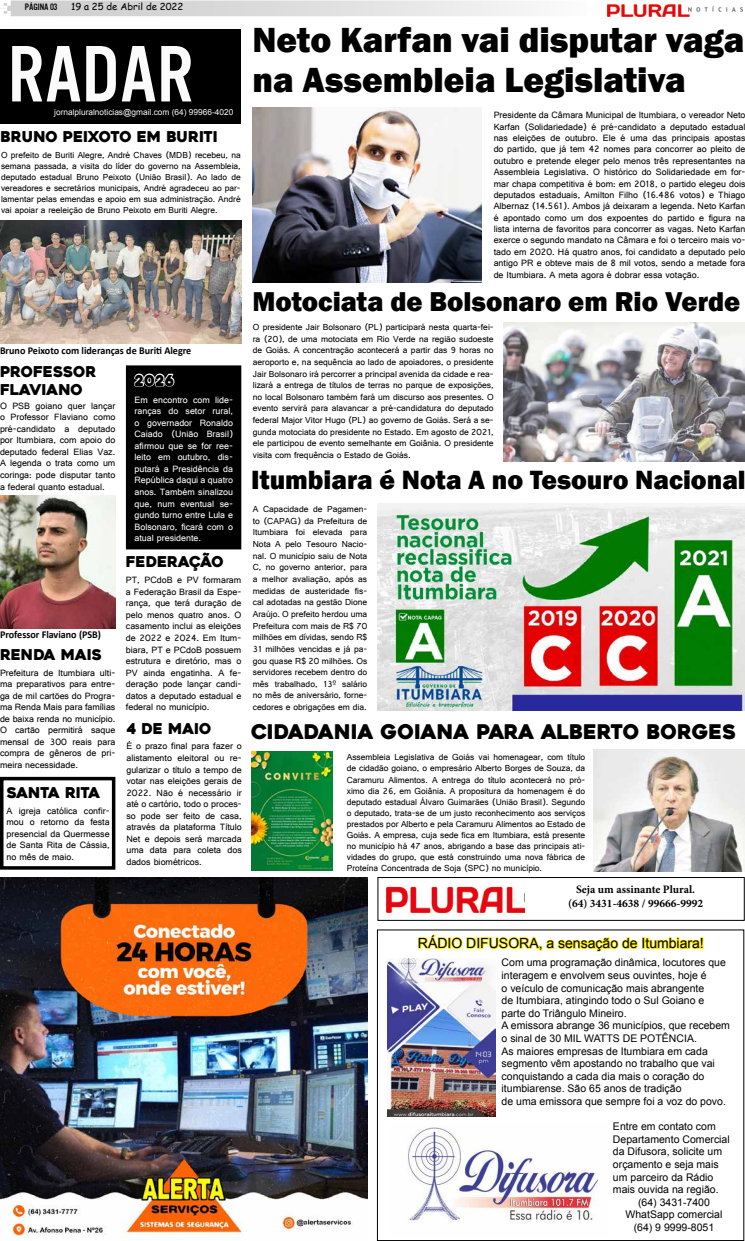
<style>
.page{position:relative;width:745px;height:1241px;background:#fff}
.page>*{position:absolute;margin:0;border:0;box-sizing:border-box;transform-origin:0 0}
.t1{font:83.12px "U.S.101";color:#fbfbfb}
.t2{font:800 35.88px/39.4px "Franklin Gothic";color:#000}
.t3{font:800 28px "Franklin Gothic";color:#000}
.t4{font:800 27.12px "Franklin Gothic";color:#000}
.t5{font:20.12px "Heavitas";color:#000}
.t6{font:14.88px/17.8px "Heavitas";color:#000}
.t7{font:14.88px "Heavitas";letter-spacing:-.03em;color:#000}
.t8{font:14px "Arial";color:#000}
.t9{font:700 11.38px/13.7px "Minion Pro";color:#000;text-align:center}
.t10{font:10.5px/12.6px "Arial";color:#000}
.t11{font:700 10.5px "Calibri";color:#000;scale:.96 1}
.t12{font:9.62px/11.5px "Gautami";color:#000;text-align:justify}
.t13{font:9.62px/11.5px "Gautami";color:#fff;text-align:justify}
.t14{font:9.62px "Comic Sans MS";color:#000}
.t15{font:9.62px "U.S.101";color:#000}
.t16{font:9.19px/11.6px "Gautami";color:#000;text-align:justify}
.t17{font:8.31px "Arial";color:#f8f8f8}
</style>
<div class="page">
<svg style="left:3px;top:0;width:521px;height:16px;background:#dedede"></svg>
<img style="left:607px;top:3px;width:135px;height:14px">
<svg style="left:418px;top:934px;width:286px;height:18px"></svg>
<img style="left:407px;top:1127px;width:191px;height:96px">
<img style="left:387px;top:958px;width:108px;height:158px">
<div style="left:1px;top:29px;width:239px;height:94px;background:#000"></div>
<img style="left:0;top:877px;width:367px;height:363px">
<img style="left:386px;top:886px;width:138px;height:26px">
<div style="left:377px;top:877px;width:367px;height:43px;border:1px solid #000"></div>
<svg style="left:377px;top:710px;width:359px;height:1px"></svg>
<img style="left:252px;top:108px;width:229px;height:174px">
<img style="left:0;top:221px;width:241px;height:122px">
<img style="left:0;top:495px;width:115px;height:133px">
<div style="left:128px;top:367px;width:111px;height:180px;background:#000"></div>
<div style="left:126px;top:365px;width:115px;height:184px;border:4px solid #000"></div>
<svg style="left:0;top:331px;width:194px;height:72px"></svg>
<svg style="left:125px;top:548px;width:100px;height:2px"></svg>
<img style="left:503px;top:322px;width:241px;height:139px">
<svg style="left:0;top:615px;width:103px;height:14px"></svg>
<img style="left:593px;top:749px;width:151px;height:122px">
<div style="left:0;top:776px;width:115px;height:93px;border:4px solid #000"></div>
<svg style="left:5px;top:778px;width:97px;height:3px"></svg>
<img style="left:377px;top:504px;width:367px;height:206px">
<img style="left:251px;top:751px;width:81px;height:119px">
<p class="t15" style="left:25px;top:2px;width:34px">PÁGINA 03</p>
<p class="t14" style="left:71px;top:0;width:114px">19 a 25 de Abril de 2022</p>
<h1 class="t1" style="left:8px;top:30px;width:187px">RADAR</h1>
<p class="t17" style="left:54px;top:107px;width:180px">jornalpluralnoticias@gmail.com (64) 99966-4020</p>
<h3 class="t6" style="left:1px;top:128px;width:219px">BRUNO PEIXOTO EM BURITI</h3>
<p class="t16" style="left:1px;top:149px;width:241px;line-height:11px">O prefeito de Buriti Alegre, André Chaves (MDB) recebeu, na semana passada, a visita do líder do governo na Assembleia, deputado estadual Bruno Peixoto (União Brasil). Ao lado de vereadores e secretários municipais, André agradeceu ao par&shy;lamentar pelas emendas e apoio em sua administração. André vai apoiar a reeleição de Bruno Peixoto em Buriti Alegre.</p>
<p class="t11" style="left:0;top:344px;width:201px">Bruno Peixoto com lideranças de Buriti Alegre</p>
<h3 class="t6" style="left:0;top:363px;width:98px">PROFESSOR<br>FLAVIANO</h3>
<p class="t12" style="left:0;top:399px;width:117px">O PSB goiano quer lançar o Professor Flaviano como pré-candidato a deputado por Itumbiara, com apoio do deputado federal Elias Vaz.<br>A legenda o trata como um coringa: pode disputar tanto a federal quanto estadual.</p>
<p class="t11" style="left:0;top:628px;width:107px">Professor Flaviano (PSB)</p>
<h3 class="t6" style="left:0;top:646px;width:103px">RENDA MAIS</h3>
<p class="t12" style="left:0;top:666px;width:117px">Prefeitura de Itumbiara ulti&shy;ma preparativos para entre&shy;ga de mil cartões do Progra&shy;ma Renda Mais para famílias de baixa renda no município.<br>O cartão permitirá saque mensal de 300 reais para compra de gêneros de pri&shy;meira necessidade.</p>
<h3 class="t7" style="left:7px;top:783px;width:95px">SANTA RITA</h3>
<p class="t12" style="left:6px;top:804px;width:105px">A igreja católica confir&shy;mou o retorno da festa presencial da Quermesse de Santa Rita de Cássia, no mês de maio.</p>
<h3 class="t6" style="left:134px;top:371px;width:41px">2026</h3>
<p class="t13" style="left:134px;top:393px;width:100px">Em encontro com lide&shy;ranças do setor rural, o governador Ronaldo Caiado (União Brasil) afirmou que se for ree&shy;leito em outubro, dis&shy;putará a Presidência da República daqui a quatro anos. Também sinalizou que, num eventual se&shy;gundo turno entre Lula e Bolsonaro, ficará com o atual presidente.</p>
<h3 class="t6" style="left:126px;top:553px;width:99px">FEDERAÇÃO</h3>
<p class="t12" style="left:126px;top:574px;width:117px">PT, PCdoB e PV formaram a Federação Brasil da Espe&shy;rança, que terá duração de pelo menos quatro anos. O casamento inclui as eleições de 2022 e 2024. Em Itum&shy;biara, PT e PCdoB possuem estrutura e diretório, mas o PV ainda engatinha. A fe&shy;deração pode lançar candi&shy;datos a deputado estadual e federal no município.</p>
<h3 class="t6" style="left:126px;top:719px;width:86px">4 DE MAIO</h3>
<p class="t12" style="left:126px;top:740px;width:117px">É o prazo final para fazer o alistamento eleitoral ou re&shy;gularizar o título a tempo de votar nas eleições gerais de 2022. Não é necessário ir até o cartório, todo o proces&shy;so pode ser feito de casa, através da plataforma Título Net e depois será marcada uma data para coleta dos dados biométricos.</p>
<h2 class="t2" style="left:252px;top:21px;width:493px">Neto Karfan vai disputar vaga na Assembleia Legislativa</h2>
<p class="t12" style="left:493px;top:109px;width:253px">Presidente da Câmara Municipal de Itumbiara, o vereador Neto Karfan (Solidariedade) é pré-candidato a deputado estadual nas eleições de outubro. Ele é uma das principais apostas do partido, que já tem 42 nomes para concorrer ao pleito de outubro e pretende eleger pelo menos três representantes na Assembleia Legislativa. O histórico do Solidariedade em for&shy;mar chapa competitiva é bom: em 2018, o partido elegeu dois deputados estaduais, Amilton Filho (16.486 votos) e Thiago Albernaz (14.561). Ambos já deixaram a legenda. Neto Karfan é apontado como um dos expoentes do partido e figura na lista interna de favoritos para concorrer as vagas. Neto Karfan exerce o segundo mandato na Câmara e foi o terceiro mais vo&shy;tado em 2020. Há quatro anos, foi candidato a deputado pelo antigo PR e obteve mais de 8 mil votos, sendo a metade fora de Itumbiara. A meta agora é dobrar essa votação.</p>
<h3 class="t3" style="left:252px;top:283px;width:489px">Motociata de Bolsonaro em Rio Verde</h3>
<p class="t16" style="left:252px;top:321px;width:242px">O presidente Jair Bolsonaro (PL) participará nesta quarta-fei&shy;ra (20), de uma motociata em Rio Verde na região sudoeste de Goiás. A concentração acontecerá a partir das 9 horas no aeroporto e, na sequência ao lado de apoiadores, o presidente Jair Bolsonaro irá percorrer a principal avenida da cidade e rea&shy;lizará a entrega de títulos de terras no parque de exposições, no local Bolsonaro também fará um discurso aos presentes. O evento servirá para alavancar a pré-candidatura do deputado federal Major Vitor Hugo (PL) ao governo de Goiás. Será a se&shy;gunda motociata do presidente no Estado. Em agosto de 2021, ele participou de evento semelhante em Goiânia. O presidente visita com frequência o Estado de Goiás.</p>
<h3 class="t4" style="left:251px;top:462px;width:495px">Itumbiara é Nota A no Tesouro Nacional</h3>
<p class="t16" style="left:252px;top:503px;width:116px">A Capacidade de Pagamen&shy;to (CAPAG) da Prefeitura de Itumbiara foi elevada para Nota A pelo Tesouro Nacio&shy;nal. O município saiu de Nota C, no governo anterior, para a melhor avaliação, após as medidas de austeridade fis&shy;cal adotadas na gestão Dione Araújo. O prefeito herdou uma Prefeitura com mais de R$ 70 milhões em dívidas, sendo R$ 31 milhões vencidas e já pa&shy;gou quase R$ 20 milhões. Os servidores recebem dentro do mês trabalhado, 13º salário no mês de aniversário, forne&shy;cedores e obrigações em dia.</p>
<h3 class="t5" style="left:251px;top:719px;width:486px">CIDADANIA GOIANA PARA ALBERTO BORGES</h3>
<p class="t16" style="left:346px;top:751px;width:240px;line-height:11px">Assembleia Legislativa de Goiás vai homenagear, com título de cidadão goiano, o empresário Alberto Borges de Souza, da Caramuru Alimentos. A entrega do título acontecerá no pró&shy;ximo dia 26, em Goiânia. A propositura da homenagem é do deputado estadual Álvaro Guimarães (União Brasil). Segundo o deputado, trata-se de um justo reconhecimento aos serviços prestados por Alberto e pela Caramuru Alimentos ao Estado de Goiás. A empresa, cuja sede fica em Itumbiara, está presente no município há 47 anos, abrigando a base das principais ati&shy;vidades do grupo, que está construindo uma nova fábrica de Proteína Concentrada de Soja (SPC) no município.</p>
<p class="t9" style="left:567px;top:882px;width:136px">Seja um assinante Plural. (64) 3431-4638 / 99666-9992</p>
<h3 class="t8" style="left:417px;top:933px;width:287px">RÁDIO DIFUSORA, a sensação de Itumbiara!</h3>
<p class="t10" style="left:501px;top:956px;width:230px">Com uma programação dinâmica, locutores que interagem e envolvem seus ouvintes, hoje é<br>o veículo de comunicação mais abrangente<br>de Itumbiara, atingindo todo o Sul Goiano e parte do Triângulo Mineiro.<br>A emissora abrange 36 municípios, que recebem o sinal de 30 MIL WATTS DE POTÊNCIA.<br>As maiores empresas de Itumbiara em cada segmento vêm apostando no trabalho que vai conquistando a cada dia mais o coração do itumbiarense. São 65 anos de tradição<br>de uma emissora que sempre foi a voz do povo.</p>
<p class="t10" style="left:612px;top:1119px;width:104px">Entre em contato com</p>
<p class="t10" style="left:612px;top:1132px;width:118px">Departamento Comercial</p>
<p class="t10" style="left:612px;top:1145px;width:111px">da Difusora, solicite um</p>
<p class="t10" style="left:612px;top:1157px;width:107px">orçamento e seja mais</p>
<p class="t10" style="left:612px;top:1170px;width:102px">um parceiro da Rádio</p>
<p class="t10" style="left:612px;top:1182px;width:107px">mais ouvida na região.</p>
<p class="t10" style="left:637px;top:1195px;width:73px">(64) 3431-7400</p>
<p class="t10" style="left:625px;top:1208px;width:98px">WhatSapp comercial</p>
<p class="t10" style="left:633px;top:1220px;width:82px">(64) 9 9999-8051</p>
</div>
